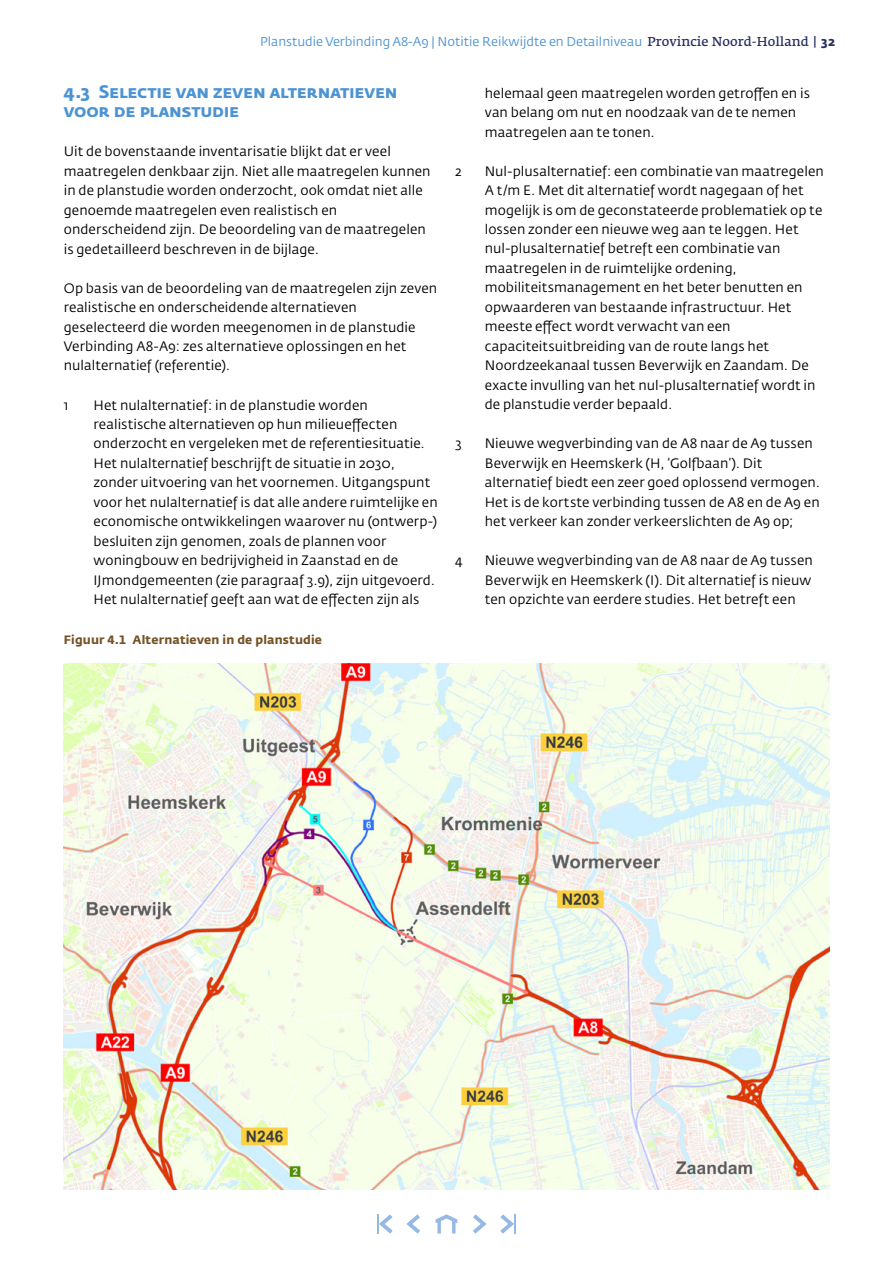
<style>
.page{position:relative;width:893px;height:1263px;background:#fff}
.page>*{position:absolute;margin:0;border:0;box-sizing:border-box;transform-origin:0 0}
.t1{font:700 18px/19.5px "Fedra Sans Std";letter-spacing:-.015em;color:#4b93d2}
.t2{font:13.5px/19.5px "Fedra Sans Std";letter-spacing:.005em;color:#000}
.t3{font:12.75px "Fedra Sans Std";color:#4b93d2}
.t4{font:700 12px "Fedra Sans Std";letter-spacing:.015em;color:#745325}
.s1{font-family:"Fedra Serif A Std";font-weight:600;color:#272e62}
.s2{font-family:"Fedra Serif A Std";font-weight:700;font-size:12px;color:#272e62}
.s3{font-weight:700;color:#272e62}
</style>
<div class="page">
<svg style="left:436px;top:1214px;width:21px;height:19px"></svg>
<svg style="left:377px;top:1214px;width:16px;height:20px"></svg>
<svg style="left:500px;top:1214px;width:16px;height:20px"></svg>
<svg style="left:473px;top:1214px;width:14px;height:20px"></svg>
<svg style="left:406px;top:1214px;width:14px;height:20px"></svg>
<img style="left:64px;top:663px;width:765px;height:527px">
<p class="t3" style="left:260px;top:34px;width:577px">Planstudie Verbinding A8-A9 | Notitie Reikwijdte en Detailniveau <span class="s1">Provincie Noord-Holland</span> <span class="s2">|</span> <span class="s3">32</span></p>
<p class="t2" style="left:485px;top:83px;width:327px">helemaal geen maatregelen worden getroffen en is van belang om nut en noodzaak van de te nemen maatregelen aan te tonen.</p>
<p class="t2" style="left:455px;top:161px;width:8px">2</p>
<p class="t2" style="left:485px;top:161px;width:341px">Nul-plusalternatief: een combinatie van maatregelen A t/m E. Met dit alternatief wordt nagegaan of het mogelijk is om de geconstateerde problematiek op te lossen zonder een nieuwe weg aan te leggen. Het nul-plusalternatief betreft een combinatie van maatregelen in de ruimtelijke ordening, mobiliteitsmanagement en het beter benutten en opwaarderen van bestaande infrastructuur. Het meeste effect wordt verwacht van een capaciteitsuitbreiding van de route langs het Noordzeekanaal tussen Beverwijk en Zaandam. De exacte invulling van het nul-plusalternatief wordt in de planstudie verder bepaald.</p>
<p class="t2" style="left:455px;top:434px;width:8px">3</p>
<p class="t2" style="left:485px;top:434px;width:337px">Nieuwe wegverbinding van de A8 naar de A9 tussen Beverwijk en Heemskerk (H, ‘Golfbaan’). Dit alternatief biedt een zeer goed oplossend vermogen.<br>Het is de kortste verbinding tussen de A8 en de A9 en het verkeer kan zonder verkeerslichten de A9 op;</p>
<p class="t2" style="left:455px;top:551px;width:9px">4</p>
<p class="t2" style="left:485px;top:551px;width:330px;text-align:justify">Nieuwe wegverbinding van de A8 naar de A9 tussen Beverwijk en Heemskerk (I). Dit alternatief is nieuw ten opzichte van eerdere studies. Het betreft een</p>
<h1 class="t1" style="left:64px;top:81px;width:335px">4.3 Selectie van zeven alternatieven voor de planstudie</h1>
<p class="t2" style="left:64px;top:142px;width:368px">Uit de bovenstaande inventarisatie blijkt dat er veel maatregelen denkbaar zijn. Niet alle maatregelen kunnen in de planstudie worden onderzocht, ook omdat niet alle genoemde maatregelen even realistisch en onderscheidend zijn. De beoordeling van de maatregelen is gedetailleerd beschreven in de bijlage.</p>
<p class="t2" style="left:64px;top:278px;width:375px">Op basis van de beoordeling van de maatregelen zijn zeven realistische en onderscheidende alternatieven geselecteerd die worden meegenomen in de planstudie Verbinding A8-A9: zes alternatieve oplossingen en het nulalternatief (referentie).</p>
<p class="t2" style="left:64px;top:395px;width:6px">1</p>
<p class="t2" style="left:94px;top:395px;width:346px">Het nulalternatief: in de planstudie worden realistische alternatieven op hun milieueffecten onderzocht en vergeleken met de referentiesituatie.<br>Het nulalternatief beschrijft de situatie in 2030, zonder uitvoering van het voornemen. Uitgangspunt voor het nulalternatief is dat alle andere ruimtelijke en economische ontwikkelingen waarover nu (ontwerp-) besluiten zijn genomen, zoals de plannen voor woningbouw en bedrijvigheid in Zaanstad en de IJmondgemeenten (zie paragraaf 3.9), zijn uitgevoerd.<br>Het nulalternatief geeft aan wat de effecten zijn als</p>
<p class="t4" style="left:64px;top:632px;width:260px">Figuur 4.1 Alternatieven in de planstudie</p>
</div>
